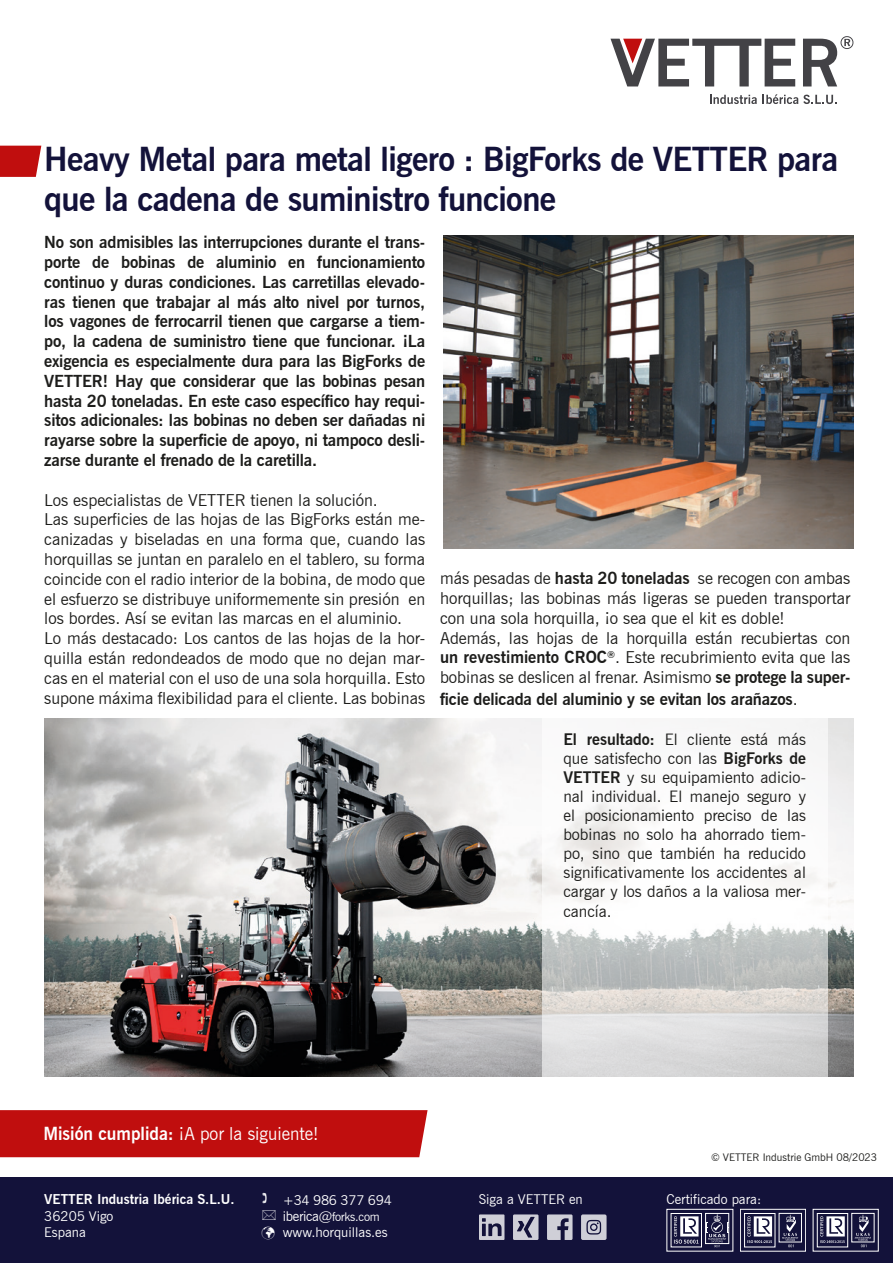
<style>
.page{position:relative;width:893px;height:1263px;background:#fff}
.page>*{position:absolute;margin:0;border:0;box-sizing:border-box;transform-origin:0 0}
.Einf__Abs{font:700 33px/39.6px "News Gothic BT";letter-spacing:-.02em;color:#13123a}
.Fließtext{font:18px "News Gothic BT";color:#fff}
.t1{font:16.5px/19.8px "News Gothic BT";color:#1d1d1b;text-align:justify}
.t2{font:700 16.5px/19.8px "News Gothic BT";letter-spacing:-.01em;color:#1d1d1b;text-align:justify}
.t3{font:15.9px/19px "News Gothic BT";color:#1d1d1b;text-align:justify}
.t4{font:13.5px "News Gothic BT";color:#fff}
.t5{font:700 13.5px/16.2px "News Gothic BT";color:#fff}
.t6{font:13.5px "News Gothic BT";letter-spacing:-.02em;color:#fff}
.t7{font:12px "News Gothic BT";letter-spacing:-.02em;color:#fff}
.t8{font:10.5px "News Gothic BT";color:#1d1d1b}
.s1{font-weight:700}
.s2{font-weight:400}
.s3{font-size:13.5px}
</style>
<div class="page">
<svg style="left:710px;top:95px;width:47px;height:9px"></svg>
<svg style="left:763px;top:94px;width:74px;height:10px"></svg>
<svg style="left:803px;top:36px;width:50px;height:50px"></svg>
<svg style="left:610px;top:39px;width:185px;height:47px"></svg>
<svg style="left:0;top:146px;width:41px;height:31px"></svg>
<img style="left:443px;top:236px;width:410px;height:312px">
<div style="left:0;top:1110px;width:428px;height:47px;background:#c00e0e"></div>
<img style="left:44px;top:719px;width:809px;height:358px">
<svg style="left:543px;top:718px;width:285px;height:359px;fill:#f7f6f6"></svg>
<div style="left:0;top:1178px;width:893px;height:85px;background:#13123a"></div>
<svg style="left:479px;top:1214px;width:25px;height:26px"></svg>
<svg style="left:547px;top:1214px;width:25px;height:26px"></svg>
<svg style="left:513px;top:1214px;width:25px;height:26px"></svg>
<svg style="left:581px;top:1214px;width:26px;height:26px"></svg>
<div style="left:666px;top:1209px;width:67px;height:42px;border:1px solid #fff"></div>
<div style="left:671px;top:1213px;width:31px;height:34px;border:1px solid #fff"></div>
<div style="left:705px;top:1213px;width:24px;height:31px;border:1px solid #fff"></div>
<svg style="left:706px;top:1214px;width:22px;height:33px"></svg>
<svg style="left:674px;top:1216px;width:24px;height:27px"></svg>
<div style="left:813px;top:1209px;width:66px;height:42px;border:1px solid #fff"></div>
<div style="left:852px;top:1213px;width:22px;height:29px;border:1px solid #fff"></div>
<svg style="left:855px;top:1214px;width:16px;height:33px"></svg>
<div style="left:817px;top:1213px;width:31px;height:34px;border:1px solid #fff"></div>
<svg style="left:820px;top:1216px;width:25px;height:27px"></svg>
<div style="left:740px;top:1209px;width:66px;height:42px;border:1px solid #fff"></div>
<div style="left:779px;top:1213px;width:23px;height:29px;border:1px solid #fff"></div>
<svg style="left:782px;top:1214px;width:16px;height:33px"></svg>
<div style="left:744px;top:1213px;width:31px;height:34px;border:1px solid #fff"></div>
<svg style="left:747px;top:1216px;width:25px;height:27px"></svg>
<p class="Einf__Abs" style="left:44px;top:139px;width:796px">Heavy Metal para metal ligero : BigForks de VETTER para que la cadena de suministro funcione</p>
<p class="t2" style="left:44px;top:232px;width:382px">No son admisibles las interrupciones durante el trans&shy;porte de bobinas de aluminio en funcionamiento continuo y duras condiciones. Las carretillas elevado&shy;ras tienen que trabajar al más alto nivel por turnos, los vagones de ferrocarril tienen que cargarse a tiem&shy;po, la cadena de suministro tiene que funcionar. ¡La exigencia es especialmente dura para las BigForks de VETTER! Hay que considerar que las bobinas pesan hasta 20 toneladas. En este caso específico hay requi&shy;sitos adicionales: las bobinas no deben ser dañadas ni rayarse sobre la superficie de apoyo, ni tampoco desli&shy;zarse durante el frenado de la caretilla.</p>
<p class="t1" style="left:44px;top:490px;width:335px">Los especialistas de VETTER tienen la solución.</p>
<p class="t1" style="left:44px;top:509px;width:382px">Las superficies de las hojas de las BigForks están me&shy;canizadas y biseladas en una forma que, cuando las horquillas se juntan en paralelo en el tablero, su forma coincide con el radio interior de la bobina, de modo que el esfuerzo se distribuye uniformemente sin presión en los bordes. Así se evitan las marcas en el aluminio.</p>
<p class="t1" style="left:44px;top:628px;width:382px">Lo más destacado: Los cantos de las hojas de la hor&shy;quilla están redondeados de modo que no dejan mar&shy;cas en el material con el uso de una sola horquilla. Esto supone máxima flexibilidad para el cliente. Las bobinas</p>
<p class="t1" style="left:440px;top:568px;width:412px">más pesadas de <span class="s1">hasta 20 toneladas</span> se recogen con ambas horquillas; las bobinas más ligeras se pueden transportar con una sola horquilla, ¡o sea que el kit es doble!</p>
<p class="t1" style="left:440px;top:628px;width:412px">Además, las hojas de la horquilla están recubiertas con <span class="s1">un revestimiento CROC</span><sup>®</sup>. Este recubrimiento evita que las bobinas se deslicen al frenar. Asimismo <span class="s1">se protege la super-</span></p>
<p class="t2" style="left:440px;top:689px;width:359px">ficie delicada del aluminio y se evitan los arañazos<span class="s2">.</span></p>
<p class="Fließtext" style="left:43px;top:1123px;width:277px"><span class="s1">Misión cumplida:</span> ¡A por la siguiente!</p>
<p class="t3" style="left:563px;top:729px;width:244px"><span class="s1">El resultado:</span> El cliente está más que satisfecho con las <span class="s1">BigForks de VETTER</span> y su equipamiento adicio&shy;nal individual. El manejo seguro y el posicionamiento preciso de las bobinas no solo ha ahorrado tiem&shy;po, sino que también ha reducido significativamente los accidentes al cargar y los daños a la valiosa mer&shy;cancía.</p>
<p class="t8" style="left:711px;top:1150px;width:168px">© VETTER Industrie GmbH 08/2023</p>
<p class="t5" style="left:44px;top:1191px;width:192px">VETTER Industria Ibérica S.L.U.<br><span class="s2">36205 Vigo</span></p>
<p class="t4" style="left:44px;top:1224px;width:43px">Espana</p>
<p class="t6" style="left:283px;top:1192px;width:111px">+34 986 377 694</p>
<p class="t4" style="left:479px;top:1191px;width:106px">Siga a VETTER en</p>
<p class="t4" style="left:666px;top:1191px;width:96px">Certificado para:</p>
<p class="t7" style="left:283px;top:1209px;width:98px"><span class="s3">iberica@</span>forks.com</p>
<p class="t4" style="left:261px;top:1224px;width:128px">✓ www.horquillas.es</p>
<p class="t4" style="left:700px;top:1191px;width:34px">ed t :</p>
</div>
